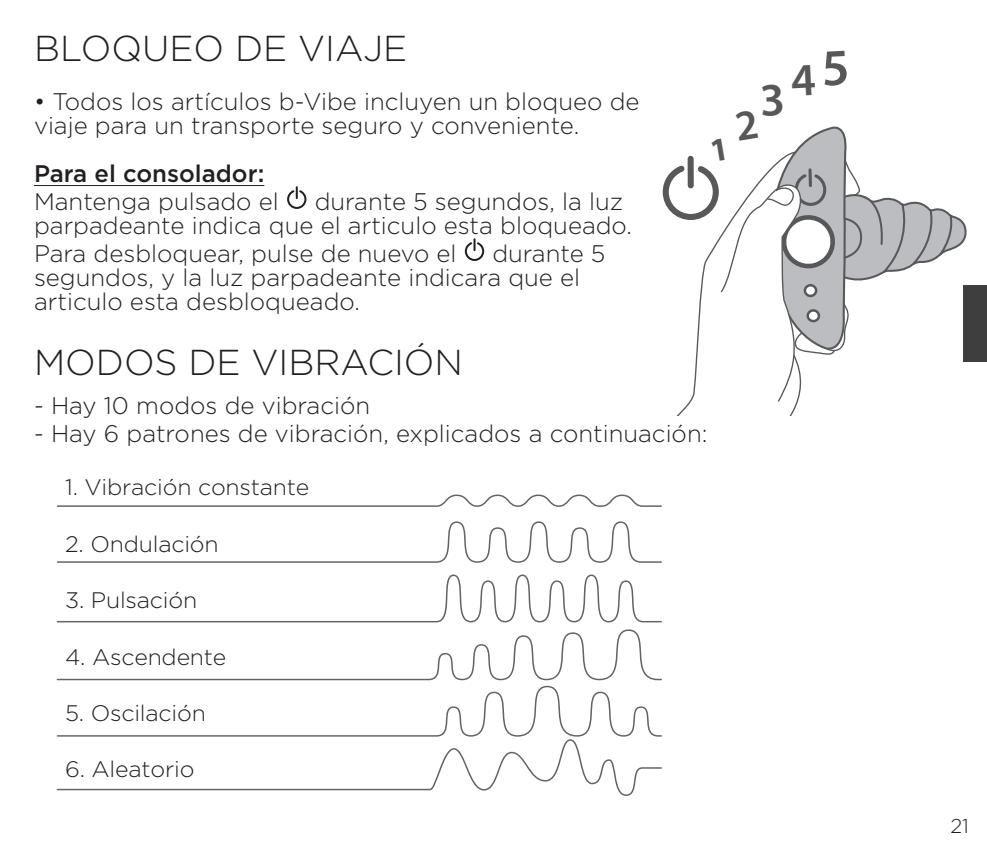
<style>
.page{position:relative;width:987px;height:851px;background:#fff}
.page>*{position:absolute;margin:0;border:0;box-sizing:border-box;transform-origin:0 0}
.t1{font:300 36px "Gotham";color:#231f20}
.t2{font:300 24px/24px "Gotham";color:#231f20}
.t3{font:500 24px "Gotham";color:#231f20}
.t4{font:300 22.4px "Gotham";letter-spacing:-.01em;color:#231f20}
.t5{font:300 20px "Gotham";color:#231f20}
</style>
<div class="page">
<div style="left:962px;top:285px;width:24px;height:76px;background:#3e3e3f"></div>
<hr style="left:34px;top:185px;width:230px;height:1px;background:#231f20">
<svg style="left:287px;top:187px;width:20px;height:22px"></svg>
<svg style="left:464px;top:239px;width:21px;height:22px"></svg>
<svg style="left:56px;top:494px;width:606px;height:13px"></svg>
<svg style="left:56px;top:521px;width:606px;height:42px"></svg>
<svg style="left:56px;top:574px;width:606px;height:163px"></svg>
<svg style="left:56px;top:739px;width:606px;height:57px"></svg>
<svg style="left:662px;top:126px;width:305px;height:289px"></svg>
<h1 class="t1" style="left:34px;top:26px;width:375px">BLOQUEO DE VIAJE</h1>
<p class="t2" style="left:34px;top:89px;width:607px">• Todos los artículos b-Vibe incluyen un bloqueo de viaje para un transporte seguro y conveniente.</p>
<p class="t3" style="left:34px;top:158px;width:232px">Para el consolador:</p>
<p class="t2" style="left:34px;top:189px;width:246px">Mantenga pulsado el</p>
<p class="t2" style="left:34px;top:189px;width:599px;text-indent:280px">durante 5 segundos, la luz parpadeante indica que el articulo esta bloqueado.</p>
<p class="t2" style="left:34px;top:241px;width:424px">Para desbloquear, pulse de nuevo el</p>
<p class="t2" style="left:34px;top:241px;width:573px;text-indent:458px">durante 5 segundos, y la luz parpadeante indicara que el articulo esta desbloqueado.</p>
<h1 class="t1" style="left:34px;top:339px;width:430px">MODOS DE VIBRACIÓN</h1>
<p class="t2" style="left:34px;top:393px;width:337px">- Hay 10 modos de vibración</p>
<p class="t2" style="left:34px;top:421px;width:675px">- Hay 6 patrones de vibración, explicados a continuación:</p>
<p class="t4" style="left:65px;top:475px;width:246px">1. Vibración constante</p>
<p class="t4" style="left:65px;top:531px;width:155px">2. Ondulación</p>
<p class="t4" style="left:65px;top:588px;width:133px">3. Pulsación</p>
<p class="t4" style="left:65px;top:644px;width:163px">4. Ascendente</p>
<p class="t4" style="left:65px;top:700px;width:142px">5. Oscilación</p>
<p class="t4" style="left:65px;top:757px;width:131px">6. Aleatorio</p>
<p class="t5" style="left:950px;top:813px;width:20px">21</p>
</div>
